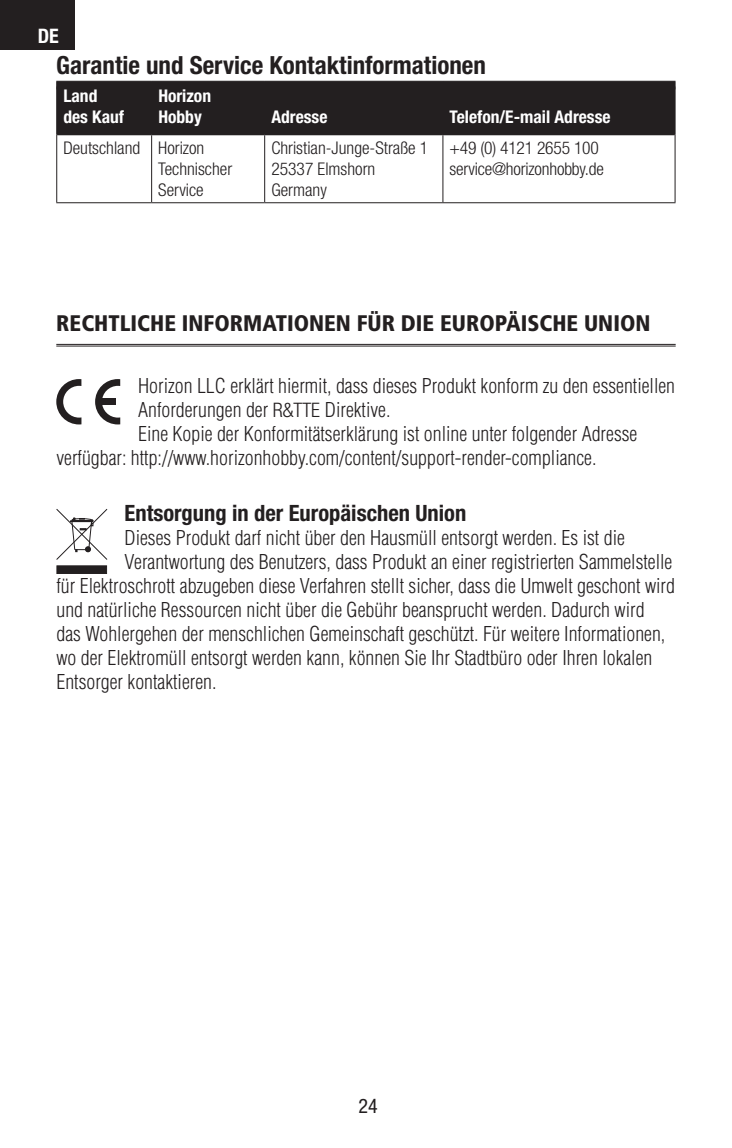
<style>
.page{position:relative;width:732px;height:1148px;background:#fff}
.page>*{position:absolute;margin:0;border:0;box-sizing:border-box;transform-origin:0 0}
.t1{font:700 condensed 25px "Helvetica Neue LT Std";color:#231f20}
.t2{font:900 condensed 22.5px "Frutiger LT Std";color:#231f20}
.t3{font:700 condensed 22.5px "Helvetica Neue LT Std";color:#231f20}
.t4{font:300 condensed 20px "Helvetica LT Std";color:#231f20}
.t5{font:700 condensed 20px "Helvetica Neue LT Std";color:#fff}
.t6{font:condensed 20px "Helvetica Neue LT Std";color:#231f20}
.t7{font:300 condensed 17.5px/21px "Helvetica Neue LT Std";color:#231f20}
.t8{font:700 condensed 17.5px/21px "Helvetica Neue LT Std";color:#fff}
.s1{font-family:"Helvetica Neue LT Std"}
</style>
<div class="page">
<div style="left:0;top:0;width:74px;height:50px;background:#231f20"></div>
<div style="left:57px;top:82px;width:617px;height:52px;background:#231f20"></div>
<hr style="left:56px;top:81px;width:95px;height:1px;background:#231f20">
<hr style="left:56px;top:82px;width:1px;height:53px;background:#231f20">
<hr style="left:56px;top:135px;width:1px;height:67px;background:#231f20">
<hr style="left:56px;top:202px;width:95px;height:1px;background:#231f20">
<hr style="left:151px;top:81px;width:113px;height:1px;background:#231f20">
<hr style="left:151px;top:82px;width:1px;height:52px;background:#231f20">
<hr style="left:264px;top:81px;width:178px;height:1px;background:#231f20">
<hr style="left:264px;top:82px;width:1px;height:52px;background:#231f20">
<hr style="left:442px;top:81px;width:233px;height:1px;background:#231f20">
<hr style="left:442px;top:82px;width:1px;height:52px;background:#231f20">
<hr style="left:674px;top:82px;width:1px;height:53px;background:#231f20">
<hr style="left:151px;top:135px;width:1px;height:67px;background:#231f20">
<hr style="left:264px;top:135px;width:1px;height:67px;background:#231f20">
<hr style="left:442px;top:135px;width:1px;height:67px;background:#231f20">
<hr style="left:674px;top:135px;width:1px;height:67px;background:#231f20">
<hr style="left:151px;top:202px;width:113px;height:1px;background:#231f20">
<hr style="left:264px;top:202px;width:178px;height:1px;background:#231f20">
<hr style="left:442px;top:202px;width:233px;height:1px;background:#231f20">
<hr style="left:57px;top:134px;width:94px;height:1px;background:#231f20">
<hr style="left:151px;top:134px;width:113px;height:1px;background:#231f20">
<hr style="left:264px;top:134px;width:178px;height:1px;background:#231f20">
<hr style="left:442px;top:134px;width:232px;height:1px;background:#231f20">
<div style="left:57px;top:566px;width:50px;height:8px;background:#231f20"></div>
<svg style="left:56px;top:509px;width:52px;height:51px"></svg>
<svg style="left:56px;top:379px;width:25px;height:45px"></svg>
<svg style="left:95px;top:379px;width:25px;height:45px"></svg>
<hr style="left:56px;top:344px;width:619px;height:1px;background:#231f20">
<hr style="left:56px;top:345px;width:619px;height:1px;background:#231f20">
<p class="t5" style="left:38px;top:24px;width:23px">DE</p>
<p class="t1" style="left:56px;top:50px;width:431px">Garantie und Service Kontaktinformationen</p>
<p class="t8" style="left:63px;top:85px;width:62px">Land des Kauf</p>
<p class="t8" style="left:158px;top:85px;width:54px">Horizon<br>Hobby</p>
<p class="t8" style="left:271px;top:106px;width:58px">Adresse</p>
<p class="t8" style="left:449px;top:106px;width:162px">Telefon/E-mail Adresse</p>
<p class="t7" style="left:158px;top:137px;width:75px;text-indent:-95px">Deutschland Horizon<br>Technischer<br>Service</p>
<p class="t7" style="left:271px;top:137px;width:158px">Christian-Junge-Straße 1<br>25337 Elmshorn<br>Germany</p>
<p class="t7" style="left:449px;top:137px;width:156px">+49 (0) 4121 2655 100 service@horizonhobby.de</p>
<p class="t2" style="left:56px;top:310px;width:595px">RECHTLICHE INFORMATIONEN FÜR DIE EUROPÄISCHE UNION</p>
<p class="t4" style="left:138px;top:374px;width:538px">Horizon LLC erklärt hiermit, dass dieses Produkt konform zu den essentiellen</p>
<p class="t4" style="left:138px;top:398px;width:254px">Anforderungen der <span class="s1">R&amp;TTE</span> Direktive.</p>
<p class="t4" style="left:138px;top:422px;width:500px">Eine Kopie der Konformitätserklärung ist online unter folgender Adresse</p>
<p class="t4" style="left:56px;top:446px;width:541px">verfügbar: http://www.horizonhobby.com/content/support-render-compliance.</p>
<p class="t3" style="left:124px;top:499px;width:343px">Entsorgung in der Europäischen Union</p>
<p class="t4" style="left:124px;top:525px;width:501px">Dieses Produkt darf nicht über den Hausmüll entsorgt werden. Es ist die</p>
<p class="t4" style="left:124px;top:549px;width:549px">Verantwortung des Benutzers, dass Produkt an einer registrierten Sammelstelle</p>
<p class="t4" style="left:56px;top:573px;width:619px">für Elektroschrott abzugeben diese Verfahren stellt sicher, dass die Umwelt geschont wird</p>
<p class="t4" style="left:56px;top:597px;width:589px">und natürliche Ressourcen nicht über die Gebühr beansprucht werden. Dadurch wird</p>
<p class="t4" style="left:56px;top:621px;width:610px">das Wohlergehen der menschlichen Gemeinschaft geschützt. Für weitere Informationen,</p>
<p class="t4" style="left:56px;top:645px;width:597px">wo der Elektromüll entsorgt werden kann, können Sie Ihr Stadtbüro oder Ihren lokalen</p>
<p class="t4" style="left:56px;top:669px;width:161px">Entsorger kontaktieren.</p>
<p class="t6" style="left:358px;top:1094px;width:21px">24</p>
</div>
